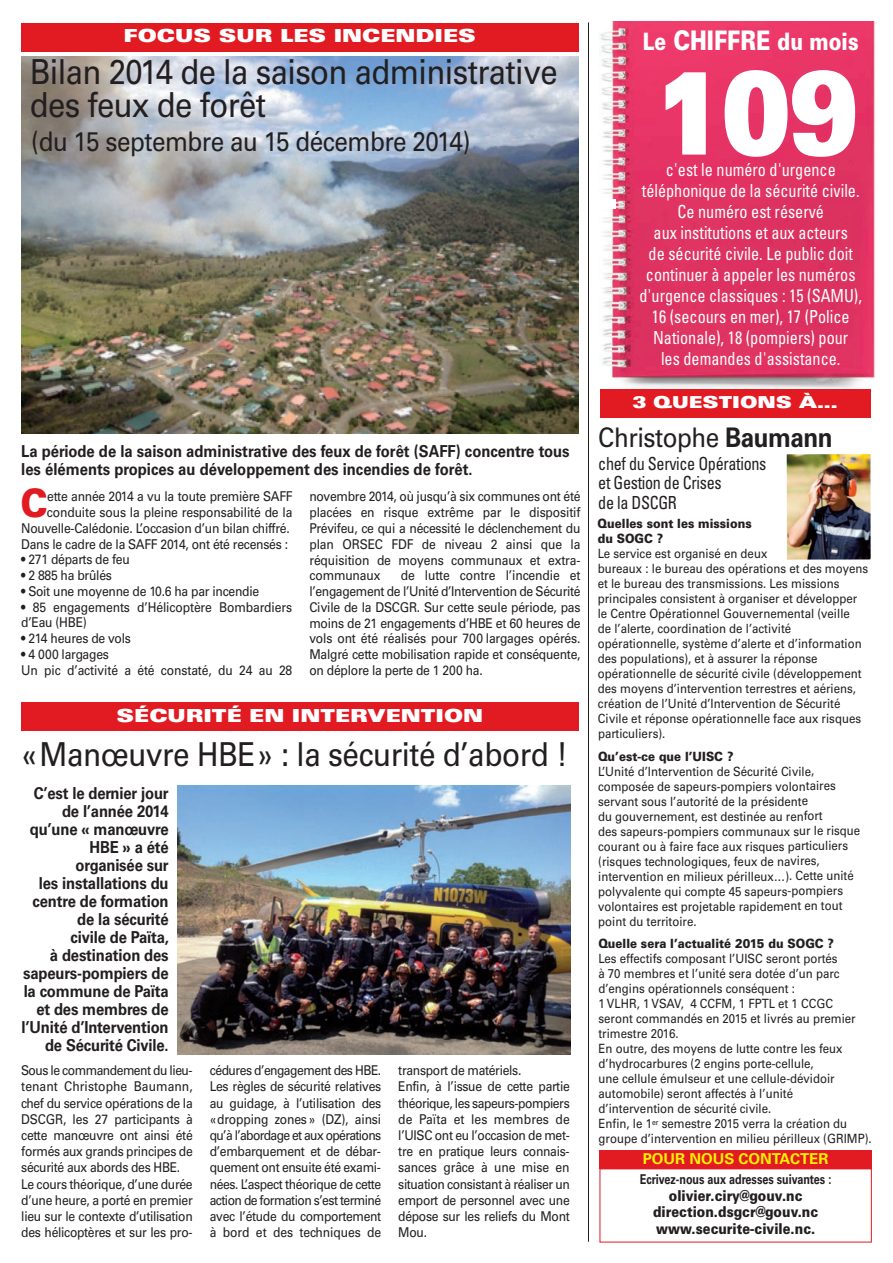
<style>
.page{position:relative;width:893px;height:1263px;background:#fff}
.page>*{position:absolute;margin:0;border:0;box-sizing:border-box;transform-origin:0 0}
.t1{font:900 expanded 117px "Univers";color:#fff;scale:.7 1}
.t2{font:900 39.15px "Univers";color:#e21a21;scale:.9 1}
.t3{font:34.5px/33px "Univers";letter-spacing:-.02em;color:#231f20;scale:.9 1}
.t4{font:33px "Univers";letter-spacing:-.015em;color:#231f20;scale:.9 1}
.t5{font:27px "Univers";letter-spacing:-.02em;color:#231f20;scale:.9 1}
.t6{font:900 24px "Univers";color:#fff;scale:.8 1}
.t7{font:condensed 18px/21px "Univers";color:#fff;text-align:center;scale:.9 1}
.t8{font:condensed 18px/19.5px "Univers";letter-spacing:-.02em;color:#231f20;scale:.9 1}
.t9{font:900 expanded 18px "Univers";color:#fff}
.t10{font:700 16.5px/18px "Univers";letter-spacing:-.01em;color:#231f20;scale:.9 1}
.t11{font:900 expanded 16.5px "Univers";color:#fff}
.t12{font:900 15px/16.5px "Univers";color:#231f20;text-align:center;scale:.85 1}
.t13{font:700 15px "Univers";color:#fff101}
.t14{font:13.5px/16.2px "Univers";letter-spacing:-.02em;color:#231f20;scale:.9 1}
.t15{font:700 13.5px "Univers";color:#231f20;scale:.8 1}
.t16{font:12.75px/15px "Univers";letter-spacing:-.005em;color:#231f20;scale:.9 1}
.t17{font:900 12.75px/15px "Univers";letter-spacing:-.005em;color:#231f20;scale:.9 1}
.s1{font-size:27px}
.s2{font-weight:700}
</style>
<div class="page">
<img style="left:600px;top:21px;width:276px;height:370px">
<div style="left:600px;top:389px;width:270px;height:29px;background:#e21a21"></div>
<div style="left:21px;top:23px;width:557px;height:29px;background:#e21a21"></div>
<img style="left:21px;top:56px;width:557px;height:378px">
<hr style="left:588px;top:22px;width:1px;height:1220px;background:#231f20">
<div style="left:600px;top:1151px;width:272px;height:18px;background:#e21a21"></div>
<img style="left:787px;top:454px;width:84px;height:105px">
<img style="left:177px;top:786px;width:394px;height:268px">
<div style="left:21px;top:702px;width:557px;height:29px;background:#e21a21"></div>
<div style="left:600px;top:199px;width:16px;height:10px;background:#fff"></div>
<h3 class="t9" style="left:124px;top:29px;width:354px">FOCUS SUR LES INCENDIES</h3>
<h3 class="t3" style="left:30px;top:59px;width:588px">Bilan 2014 de la saison administrative des feux de forêt</h3>
<h3 class="t5" style="left:31px;top:132px;width:490px">(du 15 septembre au 15 décembre 2014)</h3>
<p class="t10" style="left:21px;top:443px;width:611px">La période de la saison administrative des feux de forêt (SAFF) concentre tous les éléments propices au développement des incendies de forêt.</p>
<h2 class="t2" style="left:20px;top:489px;width:32px">C</h2>
<p class="t14" style="left:47px;top:490px;width:274px">ette année 2014 a vu la toute première SAFF</p>
<p class="t14" style="left:47px;top:505px;width:274px">conduite sous la pleine responsabilité de la</p>
<p class="t14" style="left:21px;top:521px;width:300px">Nouvelle-Calédonie. L’occasion d’un bilan chiffré.</p>
<p class="t14" style="left:21px;top:537px;width:298px">Dans le cadre de la SAFF 2014, ont été recensés :</p>
<p class="t14" style="left:21px;top:553px;width:122px">• 271 départs de feu</p>
<p class="t14" style="left:21px;top:568px;width:102px">• 2 885 ha brûlés</p>
<p class="t14" style="left:21px;top:584px;width:266px">• Soit une moyenne de 10.6 ha par incendie</p>
<p class="t14" style="left:21px;top:600px;width:303px;line-height:15.8px">• 85 engagements d’Hélicoptère Bombardiers d’Eau (HBE)</p>
<p class="t14" style="left:21px;top:631px;width:123px">• 214 heures de vols</p>
<p class="t14" style="left:21px;top:647px;width:303px;line-height:15.8px">• 4 000 largages<br>Un pic d’activité a été constaté, du 24 au 28</p>
<p class="t14" style="left:309px;top:490px;width:303px;line-height:15.8px;text-align:justify">novembre 2014, où jusqu’à six communes ont été placées en risque extrême par le dispositif Prévifeu, ce qui a nécessité le déclenchement du plan ORSEC FDF de niveau 2 ainsi que la réquisition de moyens communaux et extra&shy;communaux</p>
<p class="t14" style="left:309px;top:569px;width:303px;line-height:15.8px;text-align:justify;text-indent:91px">de lutte contre l’incendie et l’engagement de l’Unité d’Intervention de Sécurité Civile de la DSCGR. Sur cette seule période, pas moins de 21 engagements d’HBE et 60 heures de vols ont été réalisés pour 700 largages opérés.<br>Malgré cette mobilisation rapide et conséquente, on déplore la perte de 1 200 ha.</p>
<h3 class="t9" style="left:116px;top:709px;width:368px">SÉCURITÉ EN INTERVENTION</h3>
<h3 class="t4" style="left:21px;top:742px;width:609px">«Manœuvre HBE» : la sécurité d’abord !</h3>
<p class="t10" style="left:22px;top:785px;width:165px;text-align:right">C’est le dernier jour de l’année 2014 qu’une « manœuvre<br>HBE » a été organisée sur<br>les installations du centre de formation de la sécurité<br>civile de Païta,<br>à destination des sapeurs-pompiers de la commune de Païta et des membres de l’Unité d’Intervention de Sécurité Civile.</p>
<p class="t14" style="left:21px;top:1063px;width:192px">Sous le commandement du lieu&shy;tenant Christophe Baumann, chef du service opérations de la<br>DSCGR, les 27 participants à cette manœuvre ont ainsi été formés aux grands principes de sécurité aux abords des HBE.<br>Le cours théorique, d’une durée d’une heure, a porté en premier lieu sur le contexte d’utilisation des hélicoptères et sur les pro-</p>
<p class="t14" style="left:210px;top:1063px;width:192px;text-align:justify">cédures d’engagement des HBE.<br>Les règles de sécurité relatives au guidage, à l’utilisation des «dropping zones» (DZ), ainsi qu’à l’abordage et aux opérations d’embarquement et de débar&shy;quement ont ensuite été exami&shy;nées. L’aspect théorique de cette action de formation s’est terminé avec l’étude du comportement à bord et des techniques de</p>
<p class="t14" style="left:398px;top:1063px;width:192px">transport de matériels.<br>Enfin, à l’issue de cette partie théorique, les sapeurs-pompiers de Païta et les membres de l’UISC ont eu l’occasion de met&shy;tre en pratique leurs connais&shy;sances grâce à une mise en situation consistant à réaliser un emport de personnel avec une dépose sur les reliefs du Mont<br>Mou.</p>
<h3 class="t6" style="left:643px;top:32px;width:271px">Le <span class="s1">CHIFFRE</span> du mois</h3>
<h1 class="t1" style="left:654px;top:70px;width:293px">109</h1>
<p class="t7" style="left:639px;top:160px;width:249px">c'est le numéro d'urgence téléphonique de la sécurité civile.<br>Ce numéro est réservé<br>aux institutions et aux acteurs<br>de sécurité civile. Le public doit continuer à appeler les numéros d'urgence classiques : 15 (SAMU),<br>16 (secours en mer), 17 (Police<br>Nationale), 18 (pompiers) pour<br>les demandes d'assistance.</p>
<p class="t11" style="left:632px;top:396px;width:207px">3 QUESTIONS À...</p>
<h3 class="t5" style="left:598px;top:427px;width:262px">Christophe <span class="s2">Baumann</span></h3>
<h3 class="t8" style="left:598px;top:455px;width:188px">chef du Service Opérations et Gestion de Crises<br>de la DSCGR</h3>
<p class="t17" style="left:598px;top:517px;width:173px">Quelles sont les missions du SOGC ?</p>
<p class="t16" style="left:598px;top:547px;width:302px">Le service est organisé en deux<br>bureaux : le bureau des opérations et des moyens et le bureau des transmissions. Les missions principales consistent à organiser et développer le Centre Opérationnel Gouvernemental (veille<br>de l’alerte, coordination de l’activité opérationnelle, système d’alerte et d’information des populations), et à assurer la réponse opérationnelle de sécurité civile (développement des moyens d’intervention terrestres et aériens, création de l’Unité d’Intervention de Sécurité Civile et réponse opérationnelle face aux risques particuliers).</p>
<p class="t17" style="left:598px;top:750px;width:152px">Qu’est-ce que l’UISC ?</p>
<p class="t16" style="left:598px;top:765px;width:293px">L’Unité d’Intervention de Sécurité Civile, composée de sapeurs-pompiers volontaires servant sous l’autorité de la présidente<br>du gouvernement, est destinée au renfort<br>des sapeurs-pompiers communaux sur le risque courant ou à faire face aux risques particuliers (risques technologiques, feux de navires, intervention en milieux périlleux…). Cette unité polyvalente qui compte 45 sapeurs-pompiers volontaires est projetable rapidement en tout point du territoire.</p>
<p class="t17" style="left:598px;top:937px;width:263px">Quelle sera l’actualité 2015 du SOGC ?</p>
<p class="t16" style="left:598px;top:952px;width:305px">Les effectifs composant l’UISC seront portés<br>à 70 membres et l’unité sera dotée d’un parc d’engins opérationnels conséquent :<br>1 VLHR, 1 VSAV, 4 CCFM, 1 FPTL et 1 CCGC<br>seront commandés en 2015 et livrés au premier trimestre 2016.<br>En outre, des moyens de lutte contre les feux d’hydrocarbures (2 engins porte-cellule,<br>une cellule émulseur et une cellule-dévidoir automobile) seront affectés à l’unité d’intervention de sécurité civile.<br>Enfin, le 1<sup>er</sup> semestre 2015 verra la création du groupe d’intervention en milieu périlleux (GRIMP).</p>
<p class="t13" style="left:643px;top:1153px;width:187px">POUR NOUS CONTACTER</p>
<p class="t15" style="left:640px;top:1174px;width:241px">Ecrivez-nous aux adresses suivantes :</p>
<p class="t12" style="left:653px;top:1188px;width:196px">olivier.ciry@gouv.nc direction.dsgcr@gouv.nc www.securite-civile.nc.</p>
</div>
